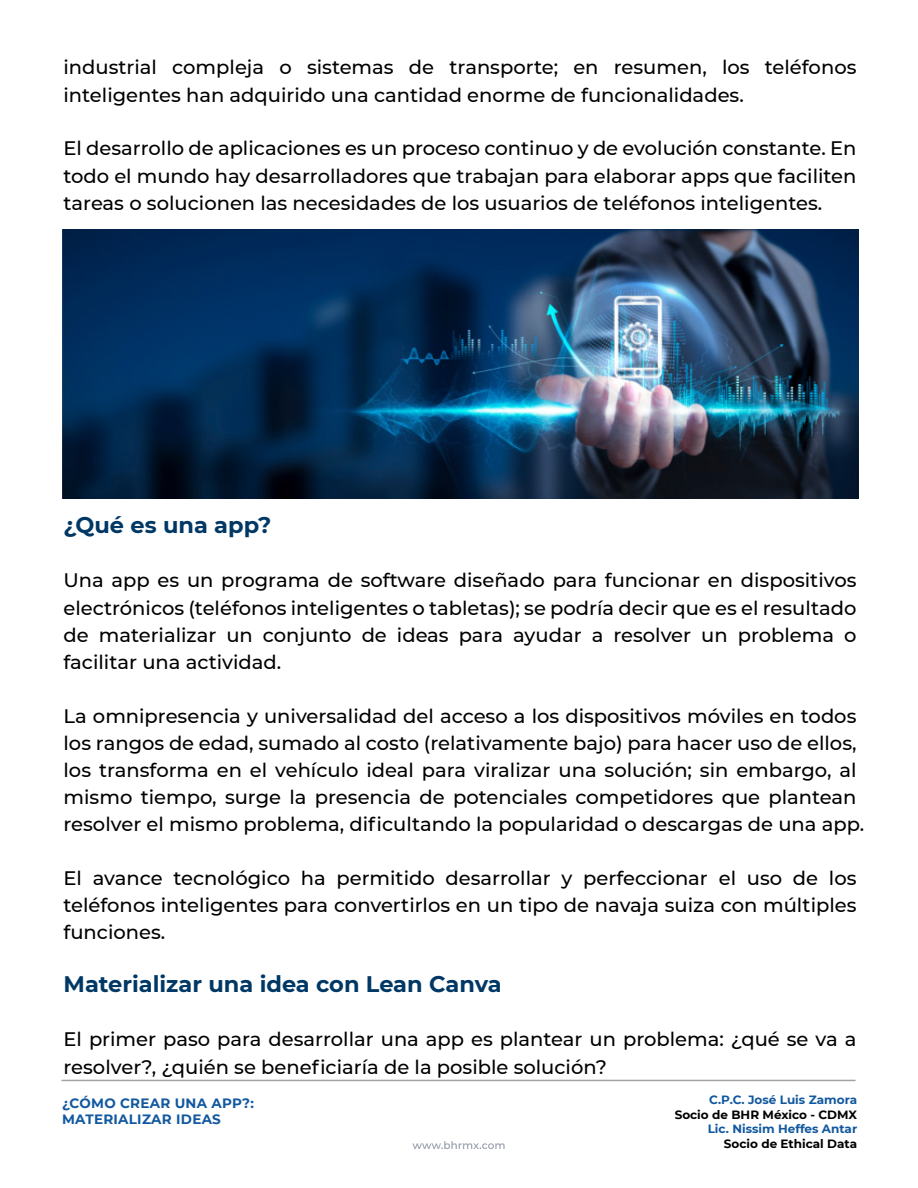
<style>
.page{position:relative;width:918px;height:1188px;background:#fff}
.page>*{position:absolute;margin:0;border:0;box-sizing:border-box;transform-origin:0 0}
.t1{font:700 22.5px "Montserrat";color:#003865}
.t2{font:500 19.5px/27px "Montserrat";color:#000}
.t3{font:700 13.5px/16.2px "Montserrat";letter-spacing:.02em;color:#11589f}
.t4{font:700 12px "Montserrat";color:#11589f}
.t5{font:700 12px "Montserrat";color:#000}
</style>
<div class="page">
<hr style="left:62px;top:1080px;width:793px;height:1px;background:#a0a3a5">
<svg style="left:412px;top:1141px;width:93px;height:8px"></svg>
<img style="left:62px;top:230px;width:796px;height:268px">
<p class="t2" style="left:64px;top:53px;width:794px">industrial compleja o sistemas de transporte; en resumen, los teléfonos inteligentes han adquirido una cantidad enorme de funcionalidades.</p>
<p class="t2" style="left:64px;top:134px;width:795px;text-align:justify">El desarrollo de aplicaciones es un proceso continuo y de evolución constante. En todo el mundo hay desarrolladores que trabajan para elaborar apps que faciliten tareas o solucionen las necesidades de los usuarios de teléfonos inteligentes.</p>
<p class="t1" style="left:64px;top:509px;width:209px">¿Qué es una app?</p>
<p class="t2" style="left:64px;top:566px;width:795px;text-align:justify">Una app es un programa de software diseñado para funcionar en dispositivos electrónicos (teléfonos inteligentes o tabletas); se podría decir que es el resultado de materializar un conjunto de ideas para ayudar a resolver un problema o facilitar una actividad.</p>
<p class="t2" style="left:64px;top:701px;width:802px">La omnipresencia y universalidad del acceso a los dispositivos móviles en todos los rangos de edad, sumado al costo (relativamente bajo) para hacer uso de ellos, los transforma en el vehículo ideal para viralizar una solución; sin embargo, al mismo tiempo, surge la presencia de potenciales competidores que plantean resolver el mismo problema, dificultando la popularidad o descargas de una app.</p>
<p class="t2" style="left:64px;top:863px;width:795px;text-align:justify">El avance tecnológico ha permitido desarrollar y perfeccionar el uso de los teléfonos inteligentes para convertirlos en un tipo de navaja suiza con múltiples funciones.</p>
<p class="t1" style="left:64px;top:968px;width:440px">Materializar una idea con Lean Canva</p>
<p class="t2" style="left:64px;top:1025px;width:794px">El primer paso para desarrollar una app es plantear un problema: ¿qué se va a resolver?, ¿quién se beneficiaría de la posible solución?</p>
<p class="t3" style="left:62px;top:1095px;width:193px">¿CÓMO CREAR UNA APP?:<br>MATERIALIZAR IDEAS</p>
<p class="t4" style="left:709px;top:1091px;width:149px">C.P.C. José Luis Zamora</p>
<p class="t5" style="left:675px;top:1106px;width:184px">Socio de BHR México - CDMX</p>
<p class="t4" style="left:708px;top:1120px;width:151px">Lic. Nissim Heffes Antar</p>
<p class="t5" style="left:724px;top:1135px;width:135px">Socio de Ethical Data</p>
</div>
